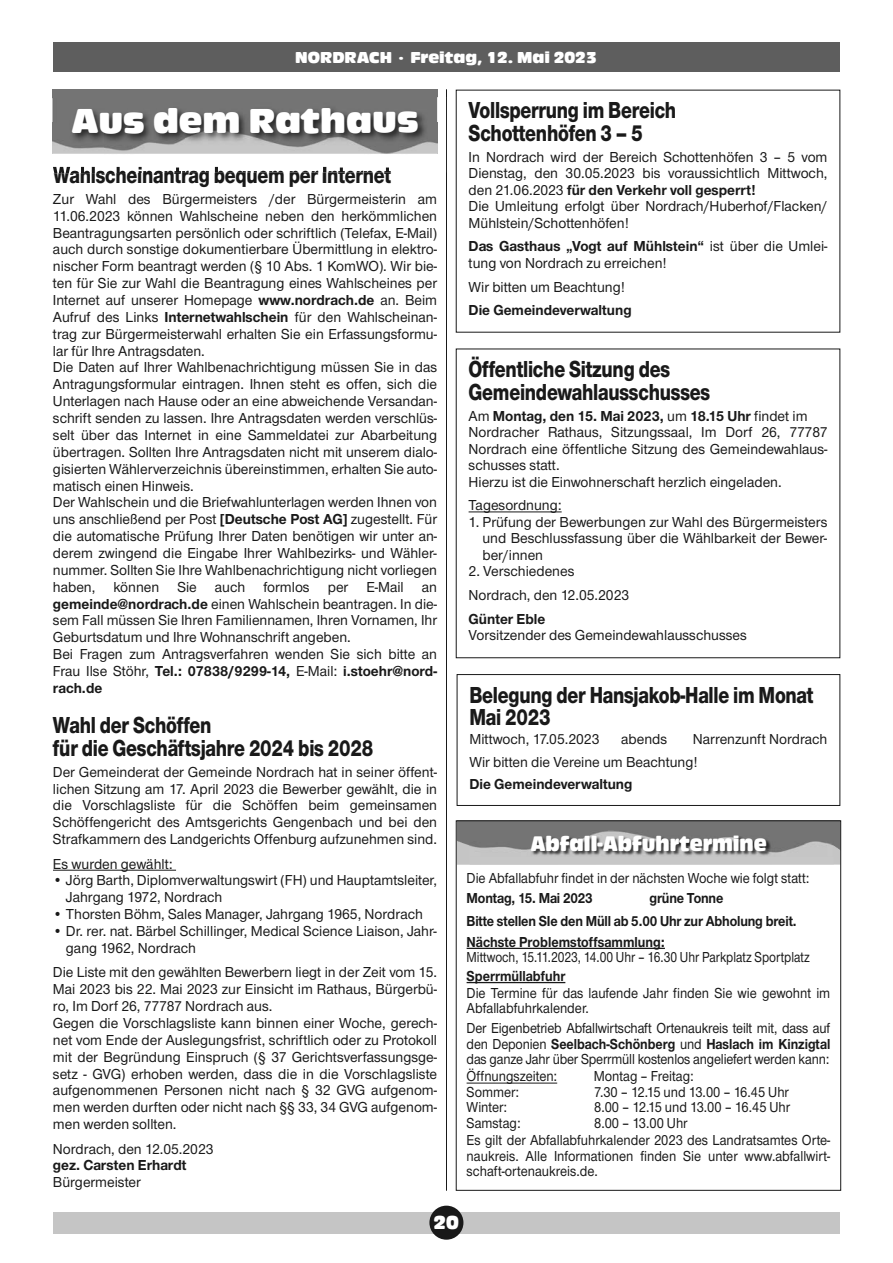
<style>
.page{position:relative;width:893px;height:1263px;background:#fff}
.page>*{position:absolute;margin:0;border:0;box-sizing:border-box;transform-origin:0 0}
.t1{font:36px "Antique Olive T Compact Ro 1";letter-spacing:-.005em;color:#fff}
.t2{font:800 24px/22.5px "Nimbus Sans Novus T";letter-spacing:-.01em;color:#191919;scale:.8 1}
.t3{font:21.9px "Antique Olive T Compact Ro 1";color:#fff;scale:.9 1}
.t4{font:19.5px "Antique Olive T Compact Ro 1";color:#fff}
.t5{font:16.5px "Antique Olive T Compact Ro 1";color:#fff}
.t6{font:500 15px/16.8px "Nimbus Sans Novus T";color:#191919;text-align:justify}
.t7{font:500 15px/15.3px "Nimbus Sans Novus T";color:#191919;text-align:justify;scale:.9 1}
.t8{font:500 15px/15.5px "Nimbus Sans Novus T";color:#191919;text-align:justify;scale:.89 1}
.t9{font:700 15px "Nimbus Sans Novus T";color:#191919;scale:.9 1}
.t10{font:700 15px "Nimbus Sans Novus T";color:#191919}
.t11{font:500 15px "Nimbus Sans Novus T";color:#191919;scale:.84 1}
.s1{font-weight:700}
.s2{font-weight:500}
</style>
<div class="page">
<hr style="left:53px;top:870px;width:123px;height:1px;background:#191919">
<hr style="left:446px;top:89px;width:1px;height:1102px;background:#191919">
<div style="left:53px;top:1212px;width:786px;height:21px;background:#c5c5c5"></div>
<div style="left:429px;top:1206px;width:34px;height:34px;background:#191919;border-radius:50%"></div>
<div style="left:53px;top:43px;width:786px;height:29px;background:#5e5e5e"></div>
<img style="left:52px;top:97px;width:386px;height:76px">
<img style="left:53px;top:167px;width:128px;height:6px">
<img style="left:446px;top:97px;width:1px;height:75px">
<img style="left:437px;top:123px;width:1px;height:31px">
<img style="left:53px;top:97px;width:384px;height:59px">
<img style="left:469px;top:830px;width:365px;height:35px">
<div style="left:456px;top:820px;width:385px;height:371px;border:1px solid #191919"></div>
<hr style="left:467px;top:948px;width:198px;height:1px;background:#191919">
<hr style="left:467px;top:982px;width:98px;height:1px;background:#191919">
<hr style="left:467px;top:1083px;width:90px;height:1px;background:#191919">
<hr style="left:469px;top:511px;width:93px;height:1px;background:#191919">
<div style="left:457px;top:674px;width:383px;height:132px;border:1px solid #191919"></div>
<p class="t5" style="left:295px;top:51px;width:303px">NORDRACH · Freitag, 12. Mai 2023</p>
<p class="t1" style="left:71px;top:108px;width:349px">Aus dem Rathaus</p>
<p class="t2" style="left:53px;top:166px;width:424px">Wahlscheinantrag bequem per Internet</p>
<p class="t6" style="left:53px;top:192px;width:386px">Zur Wahl des Bürgermeisters /der Bürgermeisterin am 11.06.2023 können Wahlscheine neben den herkömmlichen Beantragungsarten persönlich oder schriftlich (Telefax, E-Mail) auch durch sonstige dokumentierbare Übermittlung in elektro&shy;nischer Form beantragt werden (§ 10 Abs. 1 KomWO). Wir bie&shy;ten für Sie zur Wahl die Beantragung eines Wahlscheines per Internet auf unserer Homepage <span class="s1">www.nordrach.de</span> an. Beim Aufruf des Links <span class="s1">Internetwahlschein</span> für den Wahlscheinan&shy;trag zur Bürgermeisterwahl erhalten Sie ein Erfassungsformu&shy;lar für Ihre Antragsdaten.</p>
<p class="t6" style="left:53px;top:361px;width:386px">Die Daten auf Ihrer Wahlbenachrichtigung müssen Sie in das Antragungsformular eintragen. Ihnen steht es offen, sich die Unterlagen nach Hause oder an eine abweichende Versandan&shy;schrift senden zu lassen. Ihre Antragsdaten werden verschlüs&shy;selt über das Internet in eine Sammeldatei zur Abarbeitung übertragen. Sollten Ihre Antragsdaten nicht mit unserem dialo&shy;gisierten Wählerverzeichnis übereinstimmen, erhalten Sie auto&shy;matisch einen Hinweis.</p>
<p class="t6" style="left:53px;top:495px;width:386px">Der Wahlschein und die Briefwahlunterlagen werden Ihnen von uns anschließend per Post <span class="s1">[Deutsche Post AG]</span> zugestellt. Für die automatische Prüfung Ihrer Daten benötigen wir unter an&shy;derem zwingend die Eingabe Ihrer Wahlbezirks- und Wähler&shy;nummer. Sollten Sie Ihre Wahlbenachrichtigung nicht vorliegen haben, können Sie auch formlos per E-Mail an <span class="s1">gemeinde@nordrach.de</span> einen Wahlschein beantragen. In die&shy;sem Fall müssen Sie Ihren Familiennamen, Ihren Vornamen, Ihr Geburtsdatum und Ihre Wohnanschrift angeben.</p>
<p class="t6" style="left:53px;top:647px;width:386px">Bei Fragen zum Antragsverfahren wenden Sie sich bitte an Frau Ilse Stöhr, <span class="s1">Tel.: 07838/9299-14,</span> E-Mail: <span class="s1">i.stoehr@nord&shy;rach.de</span></p>
<p class="t2" style="left:53px;top:715px;width:402px">Wahl der Schöffen<br>für die Geschäftsjahre 2024 bis 2028</p>
<p class="t6" style="left:53px;top:765px;width:386px">Der Gemeinderat der Gemeinde Nordrach hat in seiner öffent&shy;lichen Sitzung am 17. April 2023 die Bewerber gewählt, die in die Vorschlagsliste für die Schöffen beim gemeinsamen Schöffengericht des Amtsgerichts Gengenbach und bei den Strafkammern des Landgerichts Offenburg aufzunehmen sind.</p>
<p class="t6" style="left:53px;top:857px;width:121px">Es wurden gewählt:</p>
<p class="t6" style="left:66px;top:873px;width:373px;text-indent:-13px">• Jörg Barth, Diplomverwaltungswirt (FH) und Hauptamtsleiter,<br>Jahrgang 1972, Nordrach</p>
<p class="t6" style="left:53px;top:907px;width:371px">• Thorsten Böhm, Sales Manager, Jahrgang 1965, Nordrach</p>
<p class="t6" style="left:66px;top:924px;width:372px;text-indent:-13px">• Dr. rer. nat. Bärbel Schillinger, Medical Science Liaison, Jahr&shy;gang 1962, Nordrach</p>
<p class="t6" style="left:53px;top:965px;width:386px">Die Liste mit den gewählten Bewerbern liegt in der Zeit vom 15.<br>Mai 2023 bis 22. Mai 2023 zur Einsicht im Rathaus, Bürgerbü&shy;ro, Im Dorf 26, 77787 Nordrach aus.</p>
<p class="t6" style="left:53px;top:1016px;width:386px">Gegen die Vorschlagsliste kann binnen einer Woche, gerech&shy;net vom Ende der Auslegungsfrist, schriftlich oder zu Protokoll mit der Begründung Einspruch (§ 37 Gerichtsverfassungsge&shy;setz - GVG) erhoben werden, dass die in die Vorschlagsliste aufgenommenen Personen nicht nach § 32 GVG aufgenom&shy;men werden durften oder nicht nach §§ 33, 34 GVG aufgenom&shy;men werden sollten.</p>
<p class="t6" style="left:53px;top:1141px;width:162px">Nordrach, den 12.05.2023</p>
<p class="t10" style="left:53px;top:1160px;width:135px">gez. Carsten Erhardt</p>
<p class="t6" style="left:53px;top:1175px;width:89px">Bürgermeister</p>
<p class="t4" style="left:433px;top:1215px;width:27px">20</p>
<p class="t2" style="left:469px;top:101px;width:261px">Vollsperrung im Bereich<br>Schottenhöfen 3 – 5</p>
<p class="t6" style="left:469px;top:150px;width:360px">In Nordrach wird der Bereich Schottenhöfen 3 – 5 vom Dienstag, den 30.05.2023 bis voraussichtlich Mittwoch, den 21.06.2023 <span class="s1">für den Verkehr voll gesperrt!</span></p>
<p class="t6" style="left:469px;top:199px;width:360px">Die Umleitung erfolgt über Nordrach/Huberhof/Flacken/<br>Mühlstein/Schottenhöfen!</p>
<p class="t6" style="left:469px;top:240px;width:360px"><span class="s1">Das Gasthaus „Vogt auf Mühlstein“</span> ist über die Umlei&shy;tung von Nordrach zu erreichen!</p>
<p class="t6" style="left:469px;top:280px;width:158px">Wir bitten um Beachtung!</p>
<p class="t10" style="left:469px;top:305px;width:165px">Die Gemeindeverwaltung</p>
<p class="t2" style="left:469px;top:360px;width:304px">Öffentliche Sitzung des<br>Gemeindewahlausschusses</p>
<p class="t10" style="left:469px;top:411px;width:340px"><span class="s2">Am</span> Montag, den 15. Mai 2023, <span class="s2">um</span> 18.15 Uhr <span class="s2">findet im</span></p>
<p class="t6" style="left:469px;top:425px;width:360px">Nordracher Rathaus, Sitzungssaal, Im Dorf 26, 77787<br>Nordrach eine öffentliche Sitzung des Gemeindewahlaus&shy;schusses statt.</p>
<p class="t6" style="left:469px;top:475px;width:315px">Hierzu ist die Einwohnerschaft herzlich eingeladen.</p>
<p class="t6" style="left:469px;top:498px;width:95px">Tagesordnung:</p>
<p class="t6" style="left:482px;top:515px;width:347px;text-indent:-14px">1. Prüfung der Bewerbungen zur Wahl des Bürgermeisters und Beschlussfassung über die Wählbarkeit der Bewer&shy;ber/innen</p>
<p class="t6" style="left:469px;top:564px;width:107px">2. Verschiedenes</p>
<p class="t6" style="left:469px;top:588px;width:162px">Nordrach, den 12.05.2023</p>
<p class="t10" style="left:469px;top:614px;width:78px">Günter Eble</p>
<p class="t6" style="left:469px;top:628px;width:280px">Vorsitzender des Gemeindewahlausschusses</p>
<p class="t2" style="left:469px;top:686px;width:432px">Belegung der Hansjakob-Halle im Monat<br>Mai 2023</p>
<p class="t6" style="left:469px;top:732px;width:131px">Mittwoch, 17.05.2023</p>
<p class="t6" style="left:621px;top:732px;width:47px">abends</p>
<p class="t6" style="left:693px;top:732px;width:136px">Narrenzunft Nordrach</p>
<p class="t6" style="left:469px;top:755px;width:230px">Wir bitten die Vereine um Beachtung!</p>
<p class="t10" style="left:469px;top:779px;width:165px">Die Gemeindeverwaltung</p>
<p class="t3" style="left:530px;top:836px;width:264px">Abfall-Abfuhrtermine</p>
<p class="t7" style="left:467px;top:872px;width:382px">Die Abfallabfuhr findet in der nächsten Woche wie folgt statt:</p>
<p class="t9" style="left:467px;top:893px;width:142px">Montag, 15. Mai 2023</p>
<p class="t9" style="left:649px;top:893px;width:84px">grüne Tonne</p>
<p class="t9" style="left:467px;top:916px;width:368px">Bitte stellen SIe den Müll ab 5.00 Uhr zur Abholung breit.</p>
<p class="t9" style="left:467px;top:937px;width:222px">Nächste Problemstoffsammlung:</p>
<p class="t11" style="left:467px;top:952px;width:410px">Mittwoch, 15.11.2023, 14.00 Uhr – 16.30 Uhr Parkplatz Sportplatz</p>
<p class="t9" style="left:467px;top:971px;width:111px">Sperrmüllabfuhr</p>
<p class="t7" style="left:467px;top:987px;width:406px">Die Termine für das laufende Jahr finden Sie wie gewohnt im</p>
<p class="t7" style="left:467px;top:1002px;width:137px">Abfallabfuhrkalender.</p>
<p class="t8" style="left:467px;top:1022px;width:410px">Der Eigenbetrieb Abfallwirtschaft Ortenaukreis teilt mit, dass auf den Deponien <span class="s1">Seelbach-Schönberg</span> und <span class="s1">Haslach im Kinzigtal </span>das ganze Jahr über Sperrmüll kostenlos angeliefert werden kann:</p>
<p class="t7" style="left:467px;top:1070px;width:102px">Öffnungszeiten:</p>
<p class="t7" style="left:594px;top:1070px;width:113px">Montag – Freitag:</p>
<p class="t7" style="left:467px;top:1086px;width:60px">Sommer:</p>
<p class="t7" style="left:594px;top:1086px;width:218px">7.30 – 12.15 und 13.00 – 16.45 Uhr</p>
<p class="t7" style="left:467px;top:1101px;width:46px">Winter:</p>
<p class="t7" style="left:594px;top:1101px;width:219px">8.00 – 12.15 und 13.00 – 16.45 Uhr</p>
<p class="t7" style="left:467px;top:1117px;width:62px">Samstag:</p>
<p class="t7" style="left:594px;top:1117px;width:105px">8.00 – 13.00 Uhr</p>
<p class="t7" style="left:467px;top:1134px;width:406px">Es gilt der Abfallabfuhrkalender 2023 des Landratsamtes Orte&shy;naukreis. Alle Informationen finden Sie unter www.abfallwirt&shy;schaft-ortenaukreis.de.</p>
</div>
